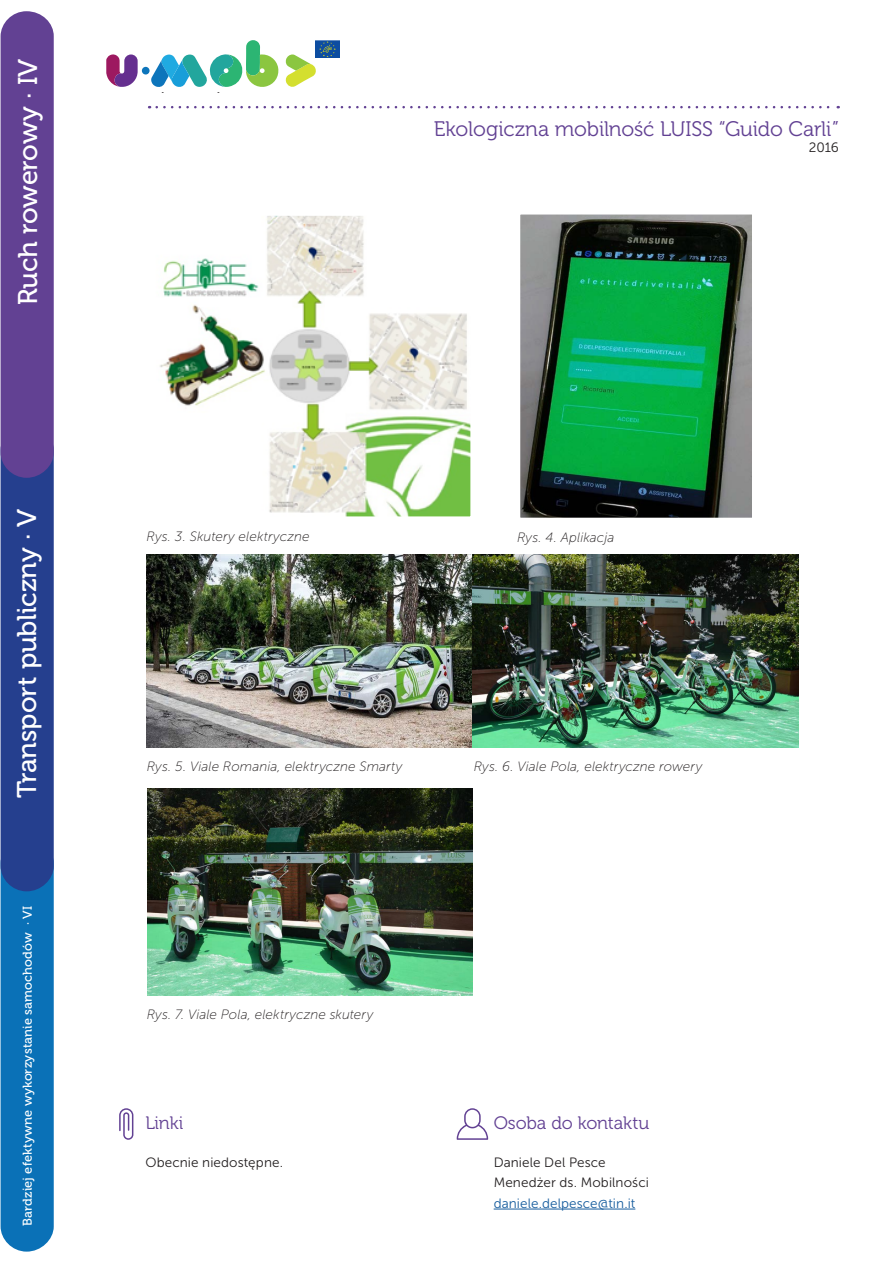
<style>
.page{position:relative;width:893px;height:1263px;background:#fff}
.page>*{position:absolute;margin:0;border:0;box-sizing:border-box;transform-origin:0 0}
.t1{font:27px "Museo 500";letter-spacing:-.01em;color:#fff}
.t2{font:21px "Museo 300";letter-spacing:-.01em;color:#624193}
.t3{font:18px "Museo 300";letter-spacing:-.01em;color:#624193}
.t4{font:italic 13.5px "Museo Sans 100";letter-spacing:.005em;color:#231f20}
.t5{font:13.5px "Museo Sans 300";letter-spacing:.005em;color:#231f20}
.t6{font:13.5px "Museo Sans 300";letter-spacing:.005em;color:#175d9e}
.t7{font:12.75px "Museo 500";letter-spacing:.01em;color:#fff}
</style>
<div class="page">
<hr style="left:494px;top:1209px;width:141px;height:1px;background:#175d9e">
<svg style="left:119px;top:1108px;width:14px;height:32px"></svg>
<svg style="left:457px;top:1108px;width:31px;height:32px"></svg>
<div style="left:0;top:838px;width:54px;height:414px;background:#0a71b7;border-radius:26px"></div>
<div style="left:0;top:425px;width:54px;height:466px;background:#253f8e;border-radius:26px"></div>
<svg style="left:106px;top:54px;width:32px;height:33px"></svg>
<div style="left:142px;top:67px;width:8px;height:8px;background:#0d75bb;border-radius:50%"></div>
<img style="left:316px;top:40px;width:24px;height:18px">
<svg style="left:151px;top:40px;width:165px;height:53px"></svg>
<svg style="left:157px;top:106px;width:682px;height:2px"></svg>
<div style="left:0;top:11px;width:54px;height:467px;background:#624193;border-radius:26px"></div>
<img style="left:160px;top:216px;width:310px;height:300px">
<img style="left:521px;top:215px;width:230px;height:302px">
<div style="left:517px;top:211px;width:238px;height:310px;border:3px solid #fff"></div>
<img style="left:147px;top:555px;width:652px;height:193px">
<img style="left:147px;top:788px;width:326px;height:207px">
<p class="t1" style="left:13px;top:305px;width:248px;rotate:-90deg">Ruch rowerowy · IV</p>
<p class="t1" style="left:12px;top:798px;width:291px;rotate:-90deg">Transport publiczny · V</p>
<p class="t7" style="left:21px;top:1226px;width:321px;rotate:-90deg">Bardziej efektywne wykorzystanie samochodów · VI</p>
<p class="t2" style="left:434px;top:117px;width:407px">Ekologiczna mobilność LUISS “Guido Carli”</p>
<p class="t5" style="left:809px;top:140px;width:31px">2016</p>
<p class="t4" style="left:146px;top:529px;width:165px">Rys. 3. Skutery elektryczne</p>
<p class="t4" style="left:517px;top:530px;width:99px">Rys. 4. Aplikacja</p>
<p class="t4" style="left:147px;top:759px;width:257px">Rys. 5. Viale Romania, elektryczne Smarty</p>
<p class="t4" style="left:474px;top:759px;width:230px">Rys. 6. Viale Pola, elektryczne rowery</p>
<p class="t4" style="left:147px;top:1007px;width:228px">Rys. 7. Viale Pola, elektryczne skutery</p>
<p class="t3" style="left:145px;top:1113px;width:40px">Linki</p>
<p class="t3" style="left:494px;top:1113px;width:157px">Osoba do kontaktu</p>
<p class="t5" style="left:145px;top:1155px;width:139px">Obecnie niedostępne.</p>
<p class="t5" style="left:494px;top:1155px;width:113px">Daniele Del Pesce</p>
<p class="t5" style="left:494px;top:1175px;width:157px">Menedżer ds. Mobilności</p>
<p class="t6" style="left:494px;top:1196px;width:143px">daniele.delpesce@tin.it</p>
</div>
